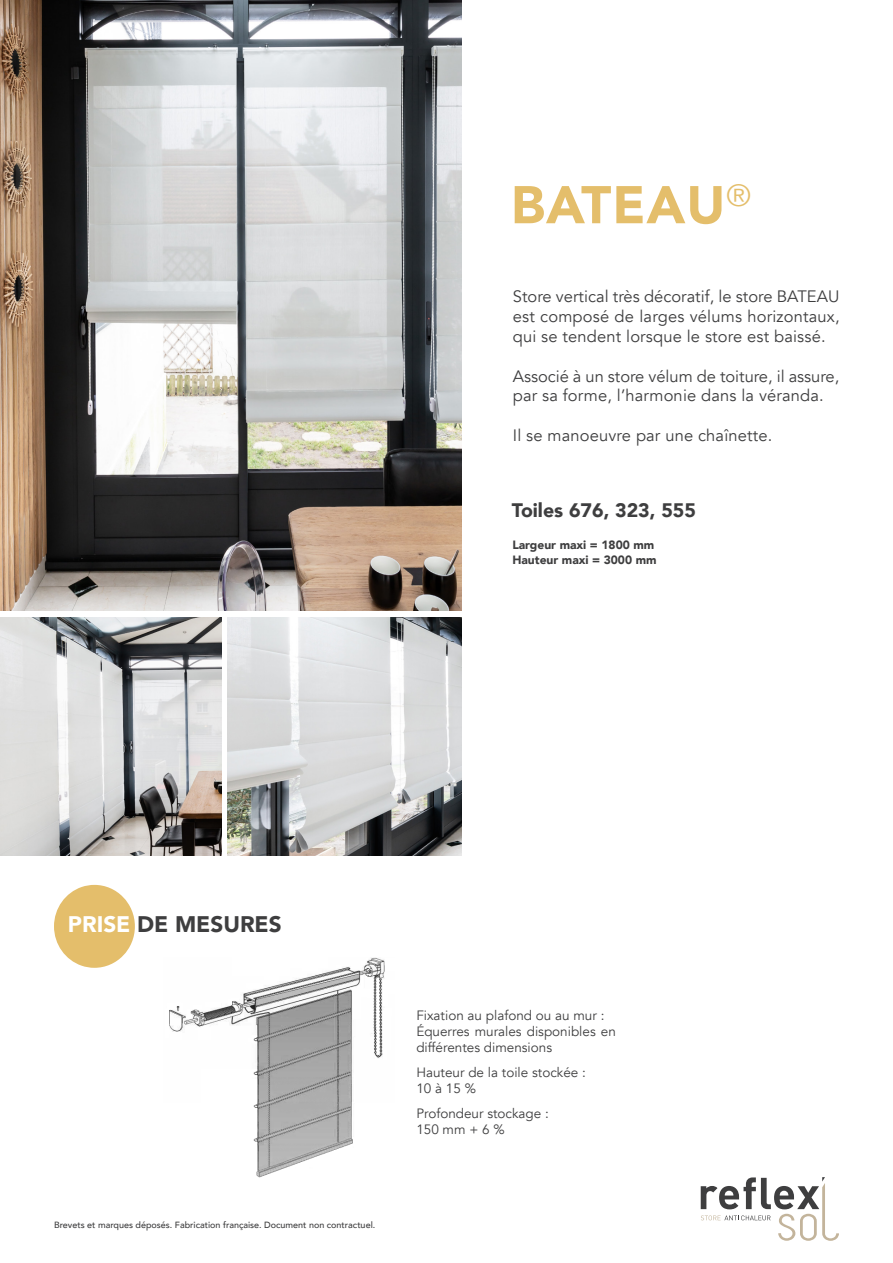
<style>
.page{position:relative;width:893px;height:1263px;background:#fff}
.page>*{position:absolute;margin:0;border:0;box-sizing:border-box;transform-origin:0 0}
.t1{font:900 52.5px "Avenir";letter-spacing:.02em;color:#e4be6b}
.t2{font:900 22.5px "Avenir";color:#3e3e3f}
.t3{font:900 19.5px "Avenir";color:#3e3e3f}
.t4{font:16.5px/19.8px "Avenir";letter-spacing:.01em;color:#3e3e3f;text-align:justify}
.t5{font:13.5px/16.2px "Avenir";color:#3e3e3f}
.t6{font:900 12px "Avenir";color:#3e3e3f}
.t7{font:500 9px "Avenir";color:#3e3e3f}
.s1{color:#fff}
</style>
<div class="page">
<img style="left:169px;top:957px;width:216px;height:221px">
<svg style="left:54px;top:885px;width:81px;height:83px"></svg>
<img style="left:0;top:0;width:462px;height:610px">
<img style="left:228px;top:617px;width:234px;height:239px">
<img style="left:0;top:617px;width:221px;height:239px">
<svg style="left:701px;top:1177px;width:138px;height:64px"></svg>
<p class="t1" style="left:511px;top:160px;width:241px">BATEAU<sup>®</sup></p>
<p class="t4" style="left:513px;top:287px;width:328px">Store vertical très décoratif, le store BATEAU est composé de larges vélums horizontaux, qui se tendent lorsque le store est baissé.</p>
<p class="t4" style="left:513px;top:366px;width:328px">Associé à un store vélum de toiture, il assure, par sa forme, l’harmonie dans la véranda.</p>
<p class="t4" style="left:513px;top:426px;width:261px">Il se manoeuvre par une chaînette.</p>
<p class="t3" style="left:512px;top:493px;width:186px">Toiles 676, 323, 555</p>
<p class="t6" style="left:512px;top:534px;width:143px">Largeur maxi = 1800 mm</p>
<p class="t6" style="left:512px;top:549px;width:146px">Hauteur maxi = 3000 mm</p>
<p class="t2" style="left:68px;top:905px;width:215px"><span class="s1">PRISE</span> DE MESURES</p>
<p class="t7" style="left:54px;top:1217px;width:323px">Brevets et marques déposés. Fabrication française. Document non contractuel.</p>
<p class="t5" style="left:416px;top:1007px;width:190px">Fixation au plafond ou au mur :</p>
<p class="t5" style="left:416px;top:1023px;width:201px">Équerres murales disponibles en différentes dimensions</p>
<p class="t5" style="left:416px;top:1064px;width:171px">Hauteur de la toile stockée :</p>
<p class="t5" style="left:416px;top:1080px;width:61px">10 à 15 %</p>
<p class="t5" style="left:416px;top:1105px;width:134px">Profondeur stockage :</p>
<p class="t5" style="left:416px;top:1121px;width:90px">150 mm + 6 %</p>
</div>
